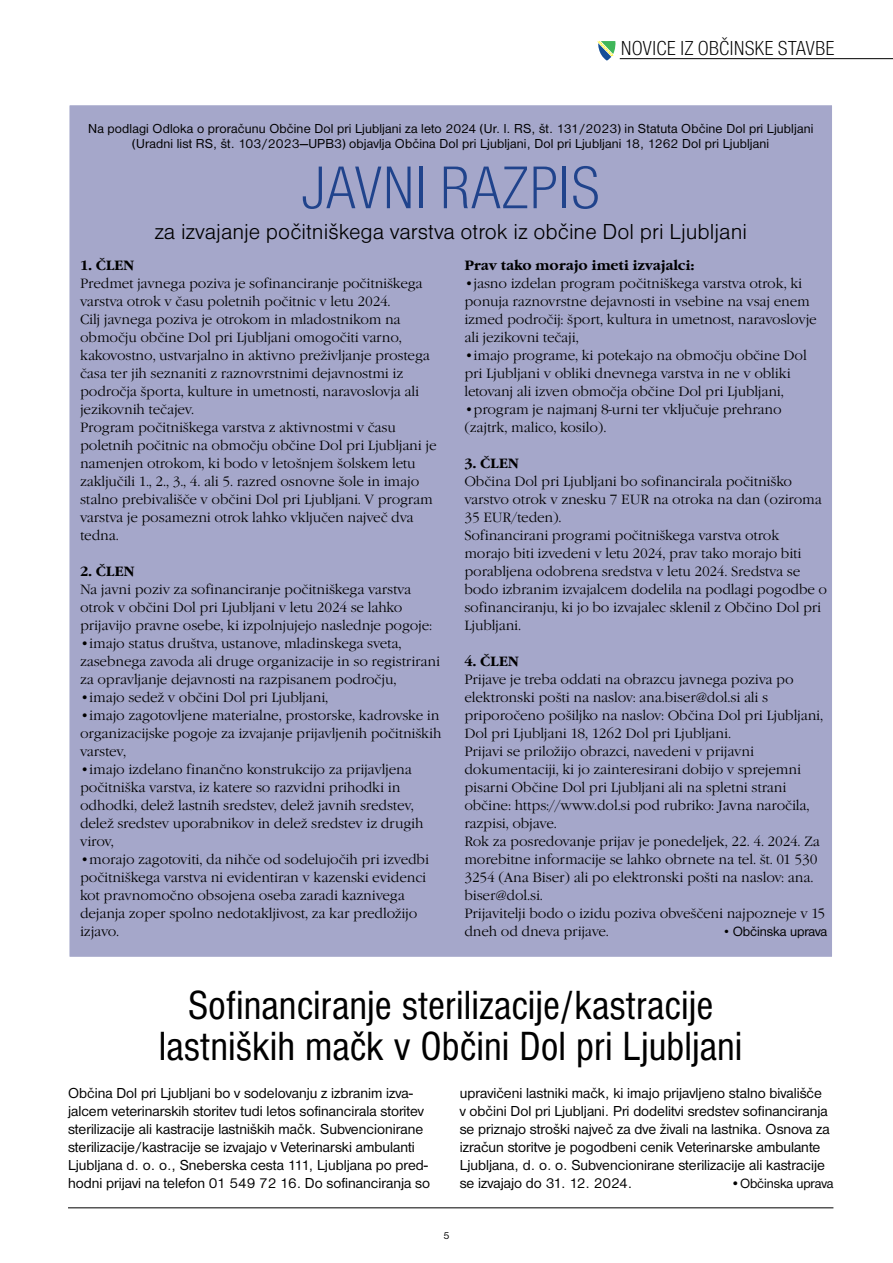
<style>
.page{position:relative;width:893px;height:1263px;background:#fff}
.page>*{position:absolute;margin:0;border:0;box-sizing:border-box;transform-origin:0 0}
.t1{font:62.4px "Nimbus San DCE Ligh Cond";color:#20438c}
.t2{font:condensed 42.3px/40.2px "Nimbus San DCE";color:#000;text-align:center}
.t3{font:22.5px "Nimbus San DCE Ligh";color:#000}
.t4{font:21px "Nimbus San DCE Ligh Cond";color:#000}
.t5{font:15px/18px "Nimbus San DCE";color:#000}
.t6{font:13.95px/18px "Garamond Itc TCE Ligh";letter-spacing:-.01em;color:#000}
.t7{font:700 13.95px "Garamond Itc TCE";letter-spacing:-.01em;color:#000}
.t8{font:13.95px "Nimbus San DCE";letter-spacing:-.01em;color:#000}
.t9{font:13.5px/15px "Nimbus San DCE";letter-spacing:.01em;color:#000;text-align:center}
.t10{font:10.5px "Nimbus San DCE";color:#000}
.s1{font-family:"Calisto"}
</style>
<div class="page">
<hr style="left:68px;top:1207px;width:765px;height:1px;background:#000">
<hr style="left:620px;top:58px;width:273px;height:1px;background:#000">
<svg style="left:597px;top:41px;width:19px;height:20px"></svg>
<div style="left:61px;top:97px;width:779px;height:868px;background:#a5a7ca;border:9px solid #fff"></div>
<h3 class="t4" style="left:621px;top:36px;width:216px">NOVICE IZ OBČINSKE STAVBE</h3>
<p class="t9" style="left:88px;top:122px;width:727px">Na podlagi Odloka o proračunu Občine Dol pri Ljubljani za leto 2024 (Ur. l. RS, št. 131/2023) in Statuta Občine Dol pri Ljubljani (Uradni list RS, št. 103/2023—UPB3) objavlja Občina Dol pri Ljubljani, Dol pri Ljubljani 18, 1262 Dol pri Ljubljani</p>
<h1 class="t1" style="left:301px;top:153px;width:300px">JAVN I RAZPIS</h1>
<h3 class="t3" style="left:154px;top:219px;width:594px">za izvajanje počitniškega varstva otrok iz občine Dol pri Ljubljani</h3>
<p class="t7" style="left:80px;top:257px;width:55px">1. člen</p>
<p class="t6" style="left:80px;top:275px;width:358px">Predmet javnega poziva je sofinanciranje počitniškega varstva otrok v času poletnih počitnic v letu 2024.<br>Cilj javnega poziva je otrokom in mladostnikom na območju občine Dol pri Ljubljani omogočiti varno, kakovostno, ustvarjalno in aktivno preživljanje prostega časa ter jih seznaniti z raznovrstnimi dejavnostmi iz področja športa, kulture in umetnosti, naravoslovja ali jezikovnih tečajev.<br>Program počitniškega varstva z aktivnostmi v času poletnih počitnic na območju občine Dol pri Ljubljani je namenjen otrokom, ki bodo v letošnjem šolskem letu zaključili 1., 2., 3., 4. ali 5. razred osnovne šole in imajo stalno prebivališče v občini Dol pri Ljubljani. V program varstva je posamezni otrok lahko vključen največ dva tedna.</p>
<p class="t7" style="left:80px;top:563px;width:55px">2. člen</p>
<p class="t6" style="left:80px;top:581px;width:354px">Na javni poziv za sofinanciranje počitniškega varstva otrok v občini Dol pri Ljubljani v letu 2024 se lahko prijavijo pravne osebe, ki izpolnjujejo naslednje pogoje:</p>
<p class="t6" style="left:80px;top:635px;width:361px">•imajo status društva, ustanove, mladinskega sveta, zasebnega zavoda ali druge organizacije in so registrirani za opravljanje dejavnosti na razpisanem področju,</p>
<p class="t6" style="left:80px;top:689px;width:250px">•imajo sedež v občini Dol pri Ljubljani,</p>
<p class="t6" style="left:80px;top:707px;width:363px">•imajo zagotovljene materialne, prostorske, kadrovske in organizacijske pogoje za izvajanje prijavljenih počitniških varstev,</p>
<p class="t6" style="left:80px;top:761px;width:345px">•imajo izdelano finančno konstrukcijo za prijavljena počitniška varstva, iz katere so razvidni prihodki in odhodki, delež lastnih sredstev, delež javnih sredstev, delež sredstev uporabnikov in delež sredstev iz drugih virov,</p>
<p class="t6" style="left:80px;top:850px;width:350px">•morajo zagotoviti, da nihče od sodelujočih pri izvedbi počitniškega varstva ni evidentiran v kazenski evidenci kot pravnomočno obsojena oseba zaradi kaznivega dejanja zoper spolno nedotakljivost, za kar predložijo izjavo.</p>
<p class="t7" style="left:464px;top:257px;width:232px">Prav tako morajo imeti izvajalci:</p>
<p class="t6" style="left:464px;top:274px;width:354px">•jasno izdelan program počitniškega varstva otrok, ki ponuja raznovrstne dejavnosti in vsebine na vsaj enem izmed področij: šport, kultura in umetnost, naravoslovje ali jezikovni tečaji,</p>
<p class="t6" style="left:464px;top:346px;width:344px">•imajo programe, ki potekajo na območju občine Dol pri Ljubljani v obliki dnevnega varstva in ne v obliki letovanj ali izven območja občine Dol pri Ljubljani,</p>
<p class="t6" style="left:464px;top:400px;width:319px">•program je najmanj 8-urni ter vključuje prehrano (zajtrk, malico, kosilo).</p>
<p class="t7" style="left:464px;top:455px;width:55px">3. člen</p>
<p class="t6" style="left:464px;top:472px;width:364px">Občina Dol pri Ljubljani bo sofinancirala počitniško varstvo otrok v znesku 7 EUR na otroka na dan (oziroma 35 EUR/teden).<br>Sofinancirani programi počitniškega varstva otrok morajo biti izvedeni v letu 2024, prav tako morajo biti porabljena odobrena sredstva v letu 2024. Sredstva se bodo izbranim izvajalcem dodelila na podlagi pogodbe o sofinanciranju, ki jo bo izvajalec sklenil z Občino Dol pri Ljubljani.</p>
<p class="t7" style="left:464px;top:653px;width:55px">4. člen</p>
<p class="t6" style="left:464px;top:670px;width:362px">Prijave je treba oddati na obrazcu javnega poziva po elektronski pošti na naslov: ana.biser@dol.si ali s priporočeno pošiljko na naslov: Občina Dol pri Ljubljani, Dol pri Ljubljani 18, 1262 Dol pri Ljubljani.<br>Prijavi se priložijo obrazci, navedeni v prijavni dokumentaciji, ki jo zainteresirani dobijo v sprejemni pisarni Občine Dol pri Ljubljani ali na spletni strani občine: https://www.dol.si pod rubriko: Javna naročila, razpisi, objave.<br>Rok za posredovanje prijav je ponedeljek, 22. 4. 2024. Za morebitne informacije se lahko obrnete na tel. št. 01 530<br>3254 (Ana Biser) ali po elektronski pošti na naslov: ana. biser@dol.si.<br>Prijavitelji bodo o izidu poziva obveščeni najpozneje v 15 dneh od dneva prijave.</p>
<p class="t8" style="left:724px;top:923px;width:105px"><span class="s1">•</span> Občinska uprava</p>
<h2 class="t2" style="left:159px;top:986px;width:585px">Sofinanciranje sterilizacije/kastracije lastniških mačk v Občini Dol pri Ljubljani</h2>
<p class="t5" style="left:68px;top:1084px;width:364px">Občina Dol pri Ljubljani bo v sodelovanju z izbranim izva&shy;jalcem veterinarskih storitev tudi letos sofinancirala storitev sterilizacije ali kastracije lastniških mačk. Subvencionirane sterilizacije/kastracije se izvajajo v Veterinarski ambulanti Ljubljana d. o. o., Sneberska cesta 111, Ljubljana po pred&shy;hodni prijavi na telefon 01 549 72 16. Do sofinanciranja so</p>
<p class="t5" style="left:460px;top:1084px;width:372px">upravičeni lastniki mačk, ki imajo prijavljeno stalno bivališče v občini Dol pri Ljubljani. Pri dodelitvi sredstev sofinanciranja se priznajo stroški največ za dve živali na lastnika. Osnova za izračun storitve je pogodbeni cenik Veterinarske ambulante Ljubljana, d. o. o. Subvencionirane sterilizacije ali kastracije se izvajajo do 31. 12. 2024.</p>
<p class="t8" style="left:731px;top:1176px;width:104px">•Občinska uprava</p>
<p class="t10" style="left:443px;top:1230px;width:8px">5</p>
</div>
